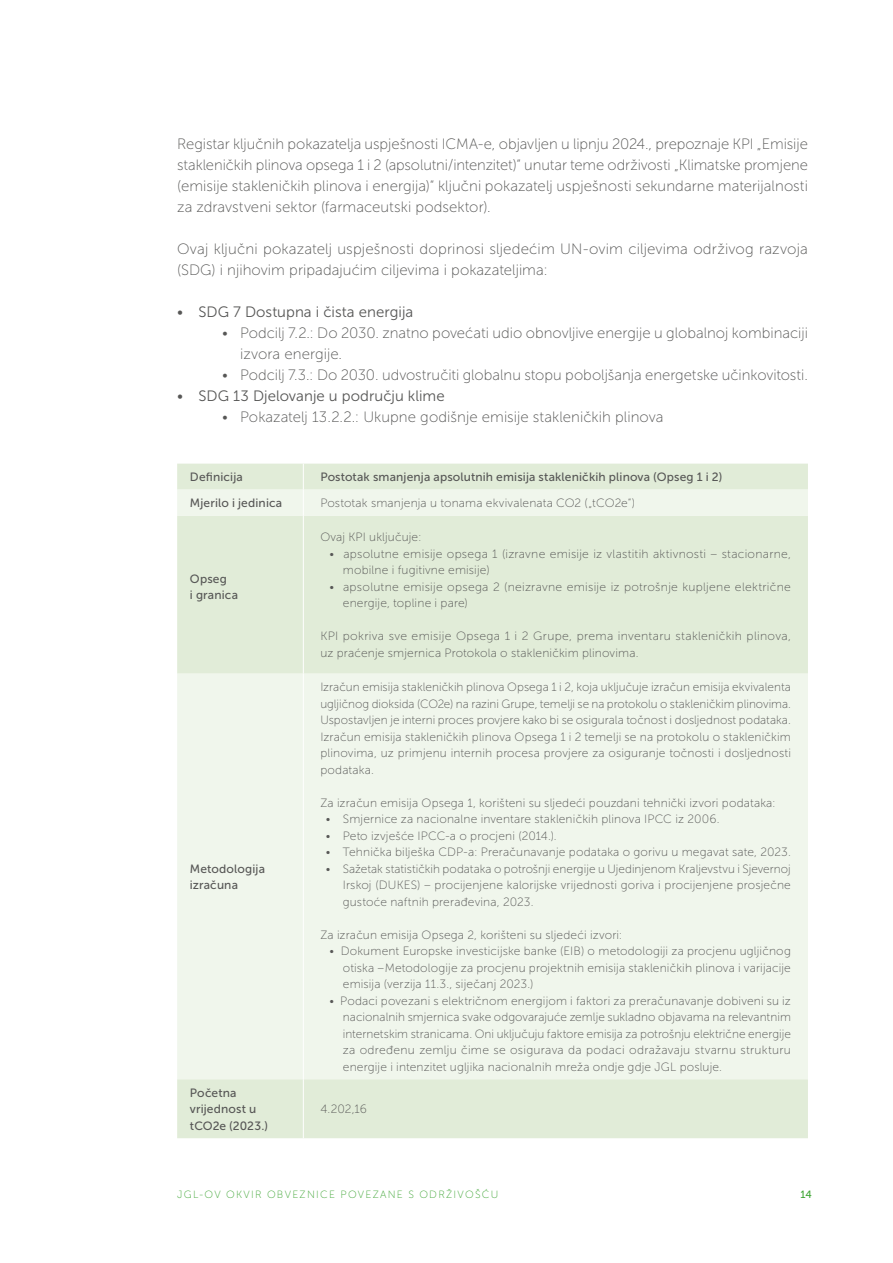
<style>
.page{position:relative;width:893px;height:1263px;background:#fff}
.page>*{position:absolute;margin:0;border:0;box-sizing:border-box;transform-origin:0 0}
.t1{font:15px/21px "Museo Sans 100";letter-spacing:.005em;color:#575756}
.t2{font:15px "Museo Sans 300";letter-spacing:.005em;color:#575756}
.t3{font:12px/16.5px "Museo Sans 100";letter-spacing:.015em;color:#575756;text-align:justify}
.t4{font:12px/16.5px "Museo Sans 500";letter-spacing:.015em;color:#575756}
.t5{font:10.5px "Museo Sans 100";letter-spacing:.12em;color:#3fa535}
.t6{font:10.5px "Museo Sans 500";color:#3fa535}
.s1{font-style:inherit}
</style>
<div class="page">
<div style="left:177px;top:464px;width:631px;height:674px;background:#e1ecd8"></div>
<svg style="left:177px;top:490px;width:631px;height:589px;background:#ecf3e6"></svg>
<svg style="left:303px;top:464px;width:1px;height:52px"></svg>
<hr style="left:303px;top:516px;width:1px;height:158px;background:#fff">
<hr style="left:303px;top:674px;width:1px;height:405px;background:#fff">
<hr style="left:303px;top:1079px;width:1px;height:59px;background:#fff">
<p class="t1" style="left:177px;top:133px;width:632px;text-align:justify">Registar ključnih pokazatelja uspješnosti ICMA-e, objavljen u lipnju 2024., prepoznaje KPI „Emisije stakleničkih plinova opsega 1 i 2 (apsolutni/intenzitet)“ unutar teme održivosti „Klimatske promjene (emisije stakleničkih plinova i energija)“ ključni pokazatelj uspješnosti sekundarne materijalnosti za zdravstveni sektor (farmaceutski podsektor).</p>
<p class="t1" style="left:177px;top:238px;width:632px">Ovaj ključni pokazatelj uspješnosti doprinosi sljedećim UN-ovim ciljevima održivog razvoja (SDG) i njihovim pripadajućim ciljevima i pokazateljima:</p>
<p class="t2" style="left:177px;top:303px;width:238px">• SDG 7 Dostupna i čista energija</p>
<p class="t1" style="left:240px;top:322px;width:569px;text-indent:-18px">• Podcilj 7.2.: Do 2030. znatno povećati udio obnovljive energije u globalnoj kombinaciji izvora energije.</p>
<p class="t1" style="left:222px;top:364px;width:587px">• Podcilj 7.3.: Do 2030. udvostručiti globalnu stopu poboljšanja energetske učinkovitosti.</p>
<p class="t2" style="left:177px;top:387px;width:269px">• SDG 13 Djelovanje u području klime</p>
<p class="t1" style="left:222px;top:406px;width:443px">• Pokazatelj 13.2.2.: Ukupne godišnje emisije stakleničkih plinova</p>
<p class="t4" style="left:190px;top:469px;width:54px">Definicija</p>
<p class="t4" style="left:320px;top:469px;width:404px">Postotak smanjenja apsolutnih emisija stakleničkih plinova (Opseg 1 i 2)</p>
<p class="t4" style="left:190px;top:495px;width:94px">Mjerilo i jedinica</p>
<p class="t3" style="left:320px;top:495px;width:316px">Postotak smanjenja u tonama ekvivalenata CO2 („tCO2e“)</p>
<p class="t4" style="left:190px;top:570px;width:50px">Opseg<br>i granica</p>
<p class="t4" style="left:190px;top:860px;width:77px">Metodologija izračuna</p>
<p class="t4" style="left:190px;top:1084px;width:80px">Početna vrijednost u tCO2e (2023.)</p>
<p class="t3" style="left:320px;top:529px;width:103px">Ovaj KPI uključuje:</p>
<p class="t3" style="left:343px;top:546px;width:450px;text-indent:-14px">• apsolutne emisije opsega 1 (izravne emisije iz vlastitih aktivnosti – stacionarne, mobilne i fugitivne emisije)</p>
<p class="t3" style="left:343px;top:579px;width:450px;text-indent:-14px">• apsolutne emisije opsega 2 (neizravne emisije iz potrošnje kupljene električne energije, topline i pare)</p>
<p class="t3" style="left:320px;top:628px;width:472px">KPI pokriva sve emisije Opsega 1 i 2 Grupe, prema inventaru stakleničkih plinova, uz praćenje smjernica Protokola o stakleničkim plinovima.</p>
<p class="t3" style="left:320px;top:679px;width:472px">Izračun emisija stakleničkih plinova Opsega 1 i 2, koja uključuje izračun emisija ekvivalenta ugljičnog dioksida (CO2e) na razini Grupe, temelji se na protokolu o stakleničkim plinovima.<br>Uspostavljen je interni proces provjere kako bi se osigurala točnost i dosljednost podataka.<br>Izračun emisija stakleničkih plinova Opsega 1 i 2 temelji se na protokolu o stakleničkim plinovima, uz primjenu internih procesa provjere za osiguranje točnosti i dosljednosti podataka.</p>
<p class="t3" style="left:320px;top:794px;width:457px">Za izračun emisija Opsega 1, korišteni su sljedeći pouzdani tehnički izvori podataka:</p>
<p class="t3" style="left:326px;top:811px;width:395px">• Smjernice za nacionalne inventare stakleničkih plinova IPCC iz 2006.</p>
<p class="t3" style="left:326px;top:827px;width:232px">• Peto izvješće IPCC-a o procjeni (2014.).</p>
<p class="t3" style="left:326px;top:844px;width:467px">• Tehnička bilješka CDP-a: Preračunavanje podataka o gorivu u megavat sate, 2023.</p>
<p class="t3" style="left:343px;top:860px;width:450px;text-indent:-17px">• Sažetak statističkih podataka o potrošnji energije u Ujedinjenom Kraljevstvu i Sjevernoj Irskoj (DUKES) – procijenjene kalorijske vrijednosti goriva i procijenjene prosječne gustoće naftnih prerađevina, 2023.</p>
<p class="t3" style="left:320px;top:926px;width:304px">Za izračun emisija Opsega 2, korišteni su sljedeći izvori:</p>
<p class="t3" style="left:343px;top:943px;width:450px;text-indent:-14px">• Dokument Europske investicijske banke (EIB) o metodologiji za procjenu ugljičnog otiska –Metodologije za procjenu projektnih emisija stakleničkih plinova i varijacije emisija (verzija 11.3., siječanj 2023.)</p>
<p class="t3" style="left:343px;top:992px;width:450px;text-indent:-14px">• Podaci povezani s električnom energijom i faktori za preračunavanje dobiveni su iz nacionalnih smjernica svake odgovarajuće zemlje sukladno objavama na relevantnim internetskim stranicama. Oni uključuju faktore emisija za potrošnju električne energije za određenu zemlju čime se osigurava da podaci odražavaju stvarnu strukturu energije i intenzitet ugljika nacionalnih mreža ondje gdje JGL posluje.</p>
<p class="t3" style="left:320px;top:1101px;width:48px">4.202,16</p>
<p class="t5" style="left:177px;top:1189px;width:323px"><span class="s1">JGL-OV</span> OKVIR OBVEZNICE POVEZANE S ODRŽIVOŠĆU</p>
<p class="t6" style="left:801px;top:1189px;width:13px">14</p>
</div>
